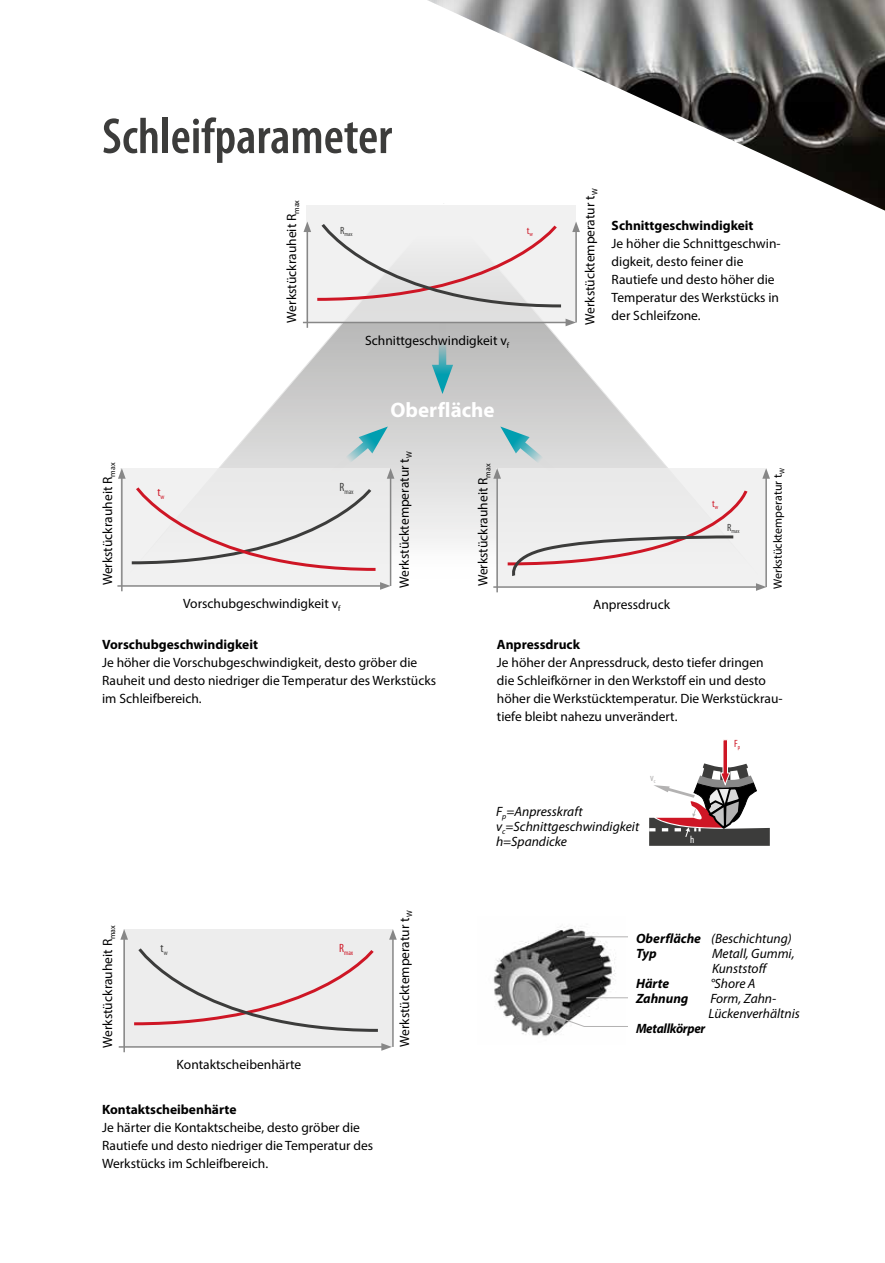
<style>
.page{position:relative;width:885px;height:1263px;background:#fff}
.page>*{position:absolute;margin:0;border:0;box-sizing:border-box;transform-origin:0 0}
.t1{font:600 condensed 51px "Myriad Pro";color:#3c3c3b}
.t2{font:700 21px "Myriad Pro";color:#fff}
.t3{font:13.5px/18px "Myriad Pro";color:#000}
.t4{font:italic 13.5px/15px "Myriad Pro";color:#000}
.t5{font:700 13.5px "Myriad Pro";color:#000}
.t6{font:italic 700 13.5px "Myriad Pro";letter-spacing:-.02em;color:#000;scale:.95 1}
.t7{font:italic 700 13.5px "Myriad Pro";color:#000}
.t8{font:italic 700 13.5px "Myriad Pro";letter-spacing:-.02em;color:#000}
.t9{font:12px "Myriad Pro";color:#000}
.t10{font:condensed 12px "Myriad Pro";color:#ce1625}
.t11{font:condensed 12px "Myriad Pro";color:#3c3c3b}
.t12{font:condensed 10.5px "Myriad Pro";color:#ce1625}
.t13{font:condensed 10.5px "Myriad Pro";color:#b3b2b2}
.t14{font:condensed 10.5px "Myriad Pro";color:#fff}
.t15{font:condensed 7.05px "Myriad Pro";color:#3c3c3b}
.t16{font:condensed 7.05px "Myriad Pro";color:#ce1625}
.t17{font:condensed 6.15px "Myriad Pro";color:#3c3c3b}
.s1{font-weight:700}
</style>
<div class="page">
<svg style="left:255px;top:232px;width:377px;height:350px"></svg>
<svg style="left:438px;top:323px;width:8px;height:42px"></svg>
<svg style="left:432px;top:365px;width:21px;height:29px"></svg>
<img style="left:427px;top:0;width:457px;height:210px">
<img style="left:493px;top:926px;width:132px;height:111px">
<svg style="left:649px;top:739px;width:120px;height:107px"></svg>
<div style="left:306px;top:205px;width:269px;height:117px;background:linear-gradient(to right,#ebebeb,#ebebeb)"></div>
<hr style="left:303px;top:322px;width:265px;height:1px;background:#878787">
<svg style="left:565px;top:319px;width:11px;height:7px"></svg>
<hr style="left:306px;top:230px;width:2px;height:98px;background:#878787">
<hr style="left:575px;top:230px;width:1px;height:92px;background:#878787">
<svg style="left:572px;top:221px;width:8px;height:11px"></svg>
<svg style="left:303px;top:221px;width:261px;height:88px"></svg>
<div style="left:120px;top:468px;width:270px;height:118px;background:#ededed"></div>
<hr style="left:117px;top:585px;width:265px;height:2px;background:#878787">
<svg style="left:380px;top:582px;width:10px;height:8px"></svg>
<hr style="left:121px;top:476px;width:2px;height:115px;background:#878787">
<hr style="left:390px;top:476px;width:1px;height:110px;background:#878787">
<svg style="left:118px;top:426px;width:276px;height:146px"></svg>
<div style="left:496px;top:468px;width:270px;height:119px;background:#ededed"></div>
<hr style="left:493px;top:586px;width:265px;height:2px;background:#878787">
<svg style="left:755px;top:583px;width:11px;height:8px"></svg>
<hr style="left:496px;top:476px;width:2px;height:116px;background:#878787">
<hr style="left:765px;top:476px;width:1px;height:111px;background:#878787">
<svg style="left:762px;top:468px;width:7px;height:11px"></svg>
<svg style="left:493px;top:426px;width:255px;height:153px"></svg>
<div style="left:123px;top:929px;width:269px;height:118px;background:#ededed"></div>
<hr style="left:123px;top:937px;width:2px;height:115px;background:#878787">
<svg style="left:120px;top:929px;width:8px;height:11px"></svg>
<hr style="left:392px;top:937px;width:1px;height:110px;background:#878787">
<svg style="left:389px;top:929px;width:8px;height:11px"></svg>
<svg style="left:134px;top:948px;width:244px;height:84px"></svg>
<hr style="left:566px;top:936px;width:62px;height:1px;background:#b3b2b2">
<hr style="left:586px;top:997px;width:42px;height:1px;background:#b3b2b2">
<svg style="left:546px;top:1012px;width:82px;height:15px"></svg>
<hr style="left:119px;top:1046px;width:264px;height:2px;background:#878787">
<svg style="left:381px;top:1043px;width:11px;height:8px"></svg>
<h1 class="t1" style="left:102px;top:105px;width:291px">Schleifparameter</h1>
<p class="t3" style="left:282px;top:323px;width:124px;rotate:-90deg">Werkstückrauheit R<sub>max</sub></p>
<p class="t3" style="left:580px;top:325px;width:138px;rotate:-90deg">Werkstücktemperatur t<sub>W</sub></p>
<p class="t17" style="left:340px;top:231px;width:14px"><sup>R</sup>max</p>
<p class="t12" style="left:527px;top:225px;width:8px">t<sub>w</sub></p>
<p class="t3" style="left:365px;top:331px;width:146px">Schnittgeschwindigkeit v<sub>f</sub></p>
<p class="t5" style="left:611px;top:216px;width:143px">Schnittgeschwindigkeit</p>
<p class="t3" style="left:611px;top:234px;width:170px">Je höher die Schnittgeschwin&shy;digkeit, desto feiner die<br>Rautiefe und desto höher die<br>Temperatur des Werkstücks in der Schleifzone.</p>
<h2 class="t2" style="left:390px;top:396px;width:106px">Oberfläche</h2>
<p class="t3" style="left:98px;top:585px;width:124px;rotate:-90deg">Werkstückrauheit R<sub>max</sub></p>
<p class="t3" style="left:395px;top:588px;width:138px;rotate:-90deg">Werkstücktemperatur t<sub>W</sub></p>
<p class="t15" style="left:339px;top:487px;width:16px"><sup>R</sup>max</p>
<p class="t10" style="left:157px;top:485px;width:9px">t<sub>w</sub></p>
<p class="t3" style="left:183px;top:594px;width:159px">Vorschubgeschwindigkeit v<sub>f</sub></p>
<p class="t5" style="left:102px;top:636px;width:157px">Vorschubgeschwindigkeit</p>
<p class="t3" style="left:102px;top:654px;width:335px">Je höher die Vorschubgeschwindigkeit, desto gröber die<br>Rauheit und desto niedriger die Temperatur des Werkstücks im Schleifbereich.</p>
<p class="t3" style="left:98px;top:1048px;width:124px;rotate:-90deg">Werkstückrauheit R<sub>max</sub></p>
<p class="t11" style="left:161px;top:941px;width:9px">t<sub>w</sub></p>
<p class="t16" style="left:339px;top:948px;width:16px"><sup>R</sup>max</p>
<p class="t3" style="left:176px;top:1055px;width:126px">Kontaktscheibenhärte</p>
<p class="t5" style="left:102px;top:1100px;width:136px">Kontaktscheibenhärte</p>
<p class="t3" style="left:102px;top:1118px;width:272px">Je härter die Kontaktscheibe, desto gröber die<br>Rautiefe und desto niedriger die Temperatur des<br>Werkstücks im Schleifbereich.</p>
<p class="t3" style="left:395px;top:1047px;width:138px;rotate:-90deg">Werkstücktemperatur t<sub>W</sub></p>
<p class="t3" style="left:473px;top:586px;width:124px;rotate:-90deg">Werkstückrauheit R<sub>max</sub></p>
<p class="t9" style="left:770px;top:589px;width:123px;rotate:-90deg">Werkstücktemperatur t<sub>W</sub></p>
<p class="t12" style="left:712px;top:497px;width:8px">t<sub>w</sub></p>
<p class="t17" style="left:727px;top:527px;width:14px"><sup>R</sup>max</p>
<p class="t3" style="left:593px;top:595px;width:78px">Anpressdruck</p>
<p class="t5" style="left:497px;top:636px;width:85px">Anpressdruck</p>
<p class="t3" style="left:497px;top:654px;width:287px">Je höher der Anpressdruck, desto tiefer dringen die Schleifkörner in den Werkstoff ein und desto höher die Werkstücktemperatur. Die Werkstückrau&shy;tiefe bleibt nahezu unverändert.</p>
<p class="t4" style="left:496px;top:804px;width:145px">F<sub>p</sub>=Anpresskraft v<sub>c</sub>=Schnittgeschwindigkeit h=Spandicke</p>
<p class="t13" style="left:650px;top:771px;width:7px">v<sub>c</sub></p>
<p class="t14" style="left:690px;top:833px;width:6px">h</p>
<p class="t12" style="left:734px;top:737px;width:8px">F<sub>p</sub></p>
<p class="t4" style="left:636px;top:930px;width:157px"><span class="s1">Oberfläche</span> (Beschichtung)<br><span class="s1">Typ</span></p>
<p class="t4" style="left:712px;top:945px;width:84px">Metall, Gummi,<br>Kunststoff</p>
<p class="t8" style="left:636px;top:974px;width:35px">Härte</p>
<p class="t4" style="left:710px;top:975px;width:47px">°Shore A</p>
<p class="t7" style="left:636px;top:989px;width:54px">Zahnung</p>
<p class="t4" style="left:708px;top:990px;width:93px">Form, Zahn-<br>Lückenverhältnis</p>
<p class="t6" style="left:636px;top:1019px;width:74px">Metallkörper</p>
</div>
